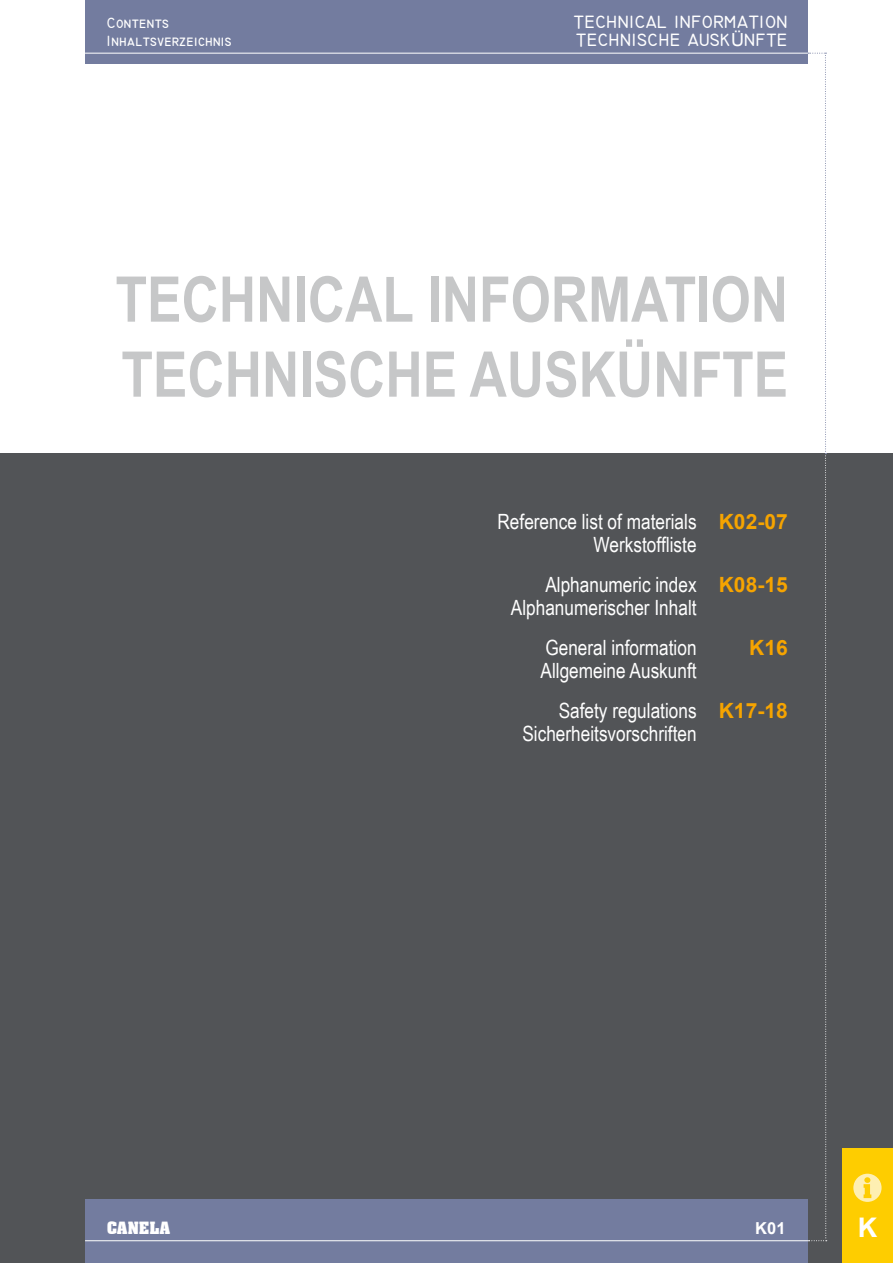
<style>
.page{position:relative;width:893px;height:1263px;background:#fff}
.page>*{position:absolute;margin:0;border:0;box-sizing:border-box;transform-origin:0 0}
.t1{font:700 63px "Arial Narrow";color:#c6c7c8}
.t2{font:700 27px "Arial";color:#fff}
.t3{font:21px "Arial Narrow";color:#fff}
.t4{font:700 21px "Arial";color:#f6a400}
.t5{font:700 18px "Technic";color:#fff}
.t6{font:700 16.5px "Aachen BT";color:#fff}
.t7{font:700 16.5px "Arial";color:#fff}
.t8{font:700 15px "Technic";color:#fff}
.s1{font-family:"Arial";font-weight:400}
</style>
<div class="page">
<div style="left:0;top:454px;width:893px;height:809px;background:#525457"></div>
<div style="left:85px;top:0;width:723px;height:64px;background:#737c9f"></div>
<hr style="left:85px;top:53px;width:723px;height:1px;background:#fff">
<div style="left:85px;top:1199px;width:723px;height:64px;background:#737c9f"></div>
<hr style="left:85px;top:1240px;width:723px;height:1px;background:#fff">
<svg style="left:808px;top:53px;width:19px;height:1188px"></svg>
<div style="left:842px;top:1148px;width:51px;height:115px;background:#fecd00"></div>
<svg style="left:853px;top:1174px;width:29px;height:28px"></svg>
<svg style="left:864px;top:1177px;width:7px;height:21px"></svg>
<p class="t8" style="left:107px;top:15px;width:64px">Contents</p>
<p class="t5" style="left:573px;top:12px;width:216px">TECHNICAL INFORMATION</p>
<p class="t8" style="left:107px;top:33px;width:127px">Inhaltsverzeichnis</p>
<p class="t5" style="left:576px;top:30px;width:214px">TECHNISCHE AUSK<span class="s1">Ü</span>NFTE</p>
<h1 class="t1" style="left:116px;top:252px;width:674px">TECHNICAL INFORMATION</h1>
<h1 class="t1" style="left:121px;top:327px;width:668px">TECHNISCHE AUSKÜNFTE</h1>
<p class="t3" style="left:498px;top:506px;width:201px">Reference list of materials</p>
<p class="t3" style="left:594px;top:529px;width:105px">Werkstoffliste</p>
<p class="t3" style="left:545px;top:569px;width:153px">Alphanumeric index</p>
<p class="t3" style="left:511px;top:592px;width:187px">Alphanumerischer Inhalt</p>
<p class="t3" style="left:545px;top:632px;width:153px">General information</p>
<p class="t3" style="left:541px;top:655px;width:158px">Allgemeine Auskunft</p>
<p class="t3" style="left:559px;top:695px;width:139px">Safety regulations</p>
<p class="t3" style="left:522px;top:718px;width:176px">Sicherheitsvorschriften</p>
<p class="t4" style="left:719px;top:507px;width:70px">K02-07</p>
<p class="t4" style="left:719px;top:570px;width:70px">K08-15</p>
<p class="t4" style="left:749px;top:633px;width:40px">K16</p>
<p class="t4" style="left:719px;top:696px;width:70px">K17-18</p>
<p class="t6" style="left:107px;top:1217px;width:65px">CANELA</p>
<p class="t7" style="left:755px;top:1217px;width:32px">K01</p>
<p class="t2" style="left:858px;top:1210px;width:21px">K</p>
</div>
